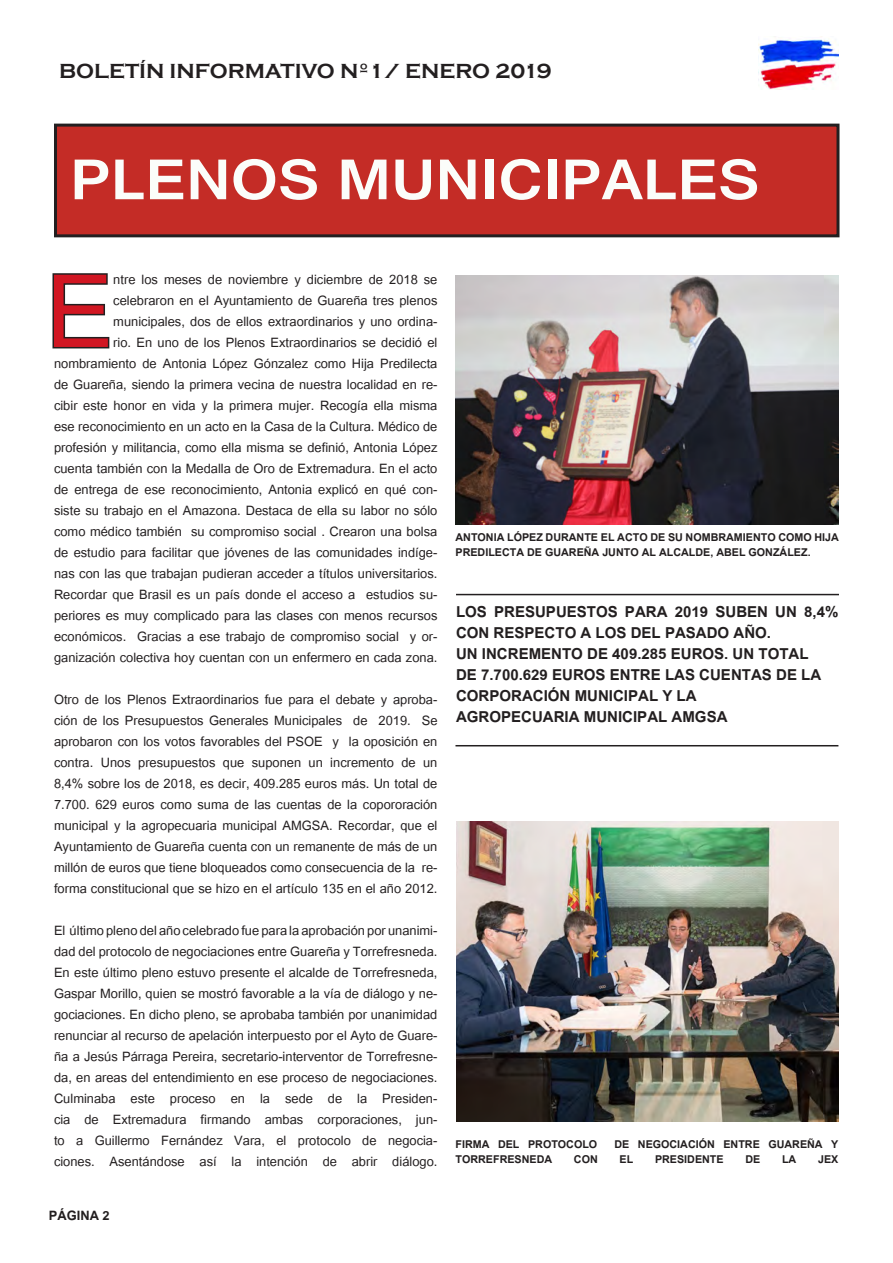
<style>
.page{position:relative;width:893px;height:1263px;background:#fff}
.page>*{position:absolute;margin:0;border:0;box-sizing:border-box;transform-origin:0 0}
.t1{font:140.85px "Utsaah";color:#d11622}
.t2{font:700 60px "Gautami";color:#fbfdfa;scale:1.1 1}
.t3{font:700 21px/21px "Utsaah";color:#231f20}
.t4{font:700 21px "Copperplate Gothic";color:#231f20}
.t5{font:18px/21px "Utsaah";color:#231f20;text-align:justify}
.t6{font:700 18px "Utsaah";color:#231f20}
.t7{font:700 15px/15px "Utsaah";color:#231f20}
</style>
<div class="page">
<img style="left:758px;top:36px;width:81px;height:54px">
<svg style="left:52px;top:273px;width:58px;height:76px"></svg>
<img style="left:455px;top:276px;width:384px;height:248px">
<div style="left:56px;top:125px;width:782px;height:111px;background:#c42c26"></div>
<div style="left:54px;top:124px;width:785px;height:113px;border:3px solid #231f20"></div>
<img style="left:456px;top:821px;width:383px;height:300px">
<hr style="left:456px;top:594px;width:383px;height:1px;background:#231f20">
<hr style="left:455px;top:745px;width:383px;height:1px;background:#231f20">
<p class="t4" style="left:59px;top:59px;width:494px">BOLETÍN INFORMATIVO Nº1/ ENERO 2019</p>
<p class="t2" style="left:70px;top:143px;width:628px">PLENOS MUNICIPALES</p>
<p class="t1" style="left:46px;top:234px;width:69px">E</p>
<p class="t5" style="left:54px;top:270px;width:385px;text-align:right">ntre los meses de noviembre y diciembre de 2018 se celebraron en el Ayuntamiento de Guareña tres plenos municipales, dos de ellos extraordinarios y uno ordina-<br>rio. En uno de los Plenos Extraordinarios se decidió el nombramiento de Antonia López Gónzalez como Hija Predilecta de Guareña, siendo la primera vecina de nuestra localidad en re&shy;cibir este honor en vida y la primera mujer. Recogía ella misma ese reconocimiento en un acto en la Casa de la Cultura. Médico de profesión y militancia, como ella misma se definió, Antonia López cuenta también con la Medalla de Oro de Extremadura. En el acto de entrega de ese reconocimiento, Antonia explicó en qué con&shy;siste su trabajo en el Amazona. Destaca de ella su labor no sólo como médico también su compromiso social . Crearon una bolsa de estudio para facilitar que jóvenes de las comunidades indíge&shy;nas con las que trabajan pudieran acceder a títulos universitarios.<br>Recordar que Brasil es un país donde el acceso a estudios su&shy;periores es muy complicado para las clases con menos recursos económicos. Gracias a ese trabajo de compromiso social y or&shy;ganización colectiva hoy cuentan con un enfermero en cada zona.</p>
<p class="t5" style="left:54px;top:690px;width:385px">Otro de los Plenos Extraordinarios fue para el debate y aproba&shy;ción de los Presupuestos Generales Municipales de 2019. Se aprobaron con los votos favorables del PSOE y la oposición en contra. Unos presupuestos que suponen un incremento de un 8,4% sobre los de 2018, es decir, 409.285 euros más. Un total de</p>
<p class="t5" style="left:54px;top:795px;width:385px">7.700. 629 euros como suma de las cuentas de la copororación municipal y la agropecuaria municipal AMGSA. Recordar, que el Ayuntamiento de Guareña cuenta con un remanente de más de un millón de euros que tiene bloqueados como consecuencia de la re&shy;forma constitucional que se hizo en el artículo 135 en el año 2012.</p>
<p class="t5" style="left:54px;top:921px;width:385px">El último pleno del año celebrado fue para la aprobación por unanimi&shy;dad del protocolo de negociaciones entre Guareña y Torrefresneda.<br>En este último pleno estuvo presente el alcalde de Torrefresneda, Gaspar Morillo, quien se mostró favorable a la vía de diálogo y ne&shy;gociaciones. En dicho pleno, se aprobaba también por unanimidad renunciar al recurso de apelación interpuesto por el Ayto de Guare&shy;ña a Jesús Párraga Pereira, secretario-interventor de Torrefresne&shy;da, en areas del entendimiento en ese proceso de negociaciones.</p>
<p class="t5" style="left:54px;top:1089px;width:385px">Culminaba este proceso en la sede de la Presiden&shy;cia de Extremadura firmando ambas corporaciones, jun&shy;to a Guillermo Fernández Vara, el protocolo de negocia&shy;ciones. Asentándose así la intención de abrir diálogo.</p>
<p class="t6" style="left:49px;top:1206px;width:62px">PÁGINA 2</p>
<p class="t7" style="left:455px;top:530px;width:385px">ANTONIA LÓPEZ DURANTE EL ACTO DE SU NOMBRAMIENTO COMO HIJA<br>PREDILECTA DE GUAREÑA JUNTO AL ALCALDE, ABEL GONZÁLEZ.</p>
<p class="t3" style="left:456px;top:602px;width:384px">LOS PRESUPUESTOS PARA 2019 SUBEN UN 8,4%<br>CON RESPECTO A LOS DEL PASADO AÑO.</p>
<p class="t3" style="left:456px;top:644px;width:354px">UN INCREMENTO DE 409.285 EUROS. UN TOTAL</p>
<p class="t3" style="left:456px;top:665px;width:367px">DE 7.700.629 EUROS ENTRE LAS CUENTAS DE LA</p>
<p class="t3" style="left:456px;top:686px;width:242px">CORPORACIÓN MUNICIPAL Y LA</p>
<p class="t3" style="left:456px;top:707px;width:273px">AGROPECUARIA MUNICIPAL AMGSA</p>
<p class="t7" style="left:455px;top:1136px;width:384px">FIRMA DEL PROTOCOLO DE NEGOCIACIÓN ENTRE GUAREÑA Y</p>
<p class="t7" style="left:455px;top:1151px;width:98px">TORREFRESNEDA</p>
<p class="t7" style="left:574px;top:1151px;width:25px">CON</p>
<p class="t7" style="left:619px;top:1151px;width:15px">EL</p>
<p class="t7" style="left:655px;top:1151px;width:70px">PRESIDENTE</p>
<p class="t7" style="left:745px;top:1151px;width:16px">DE</p>
<p class="t7" style="left:782px;top:1151px;width:16px">LA</p>
<p class="t7" style="left:818px;top:1151px;width:22px">JEX</p>
</div>
